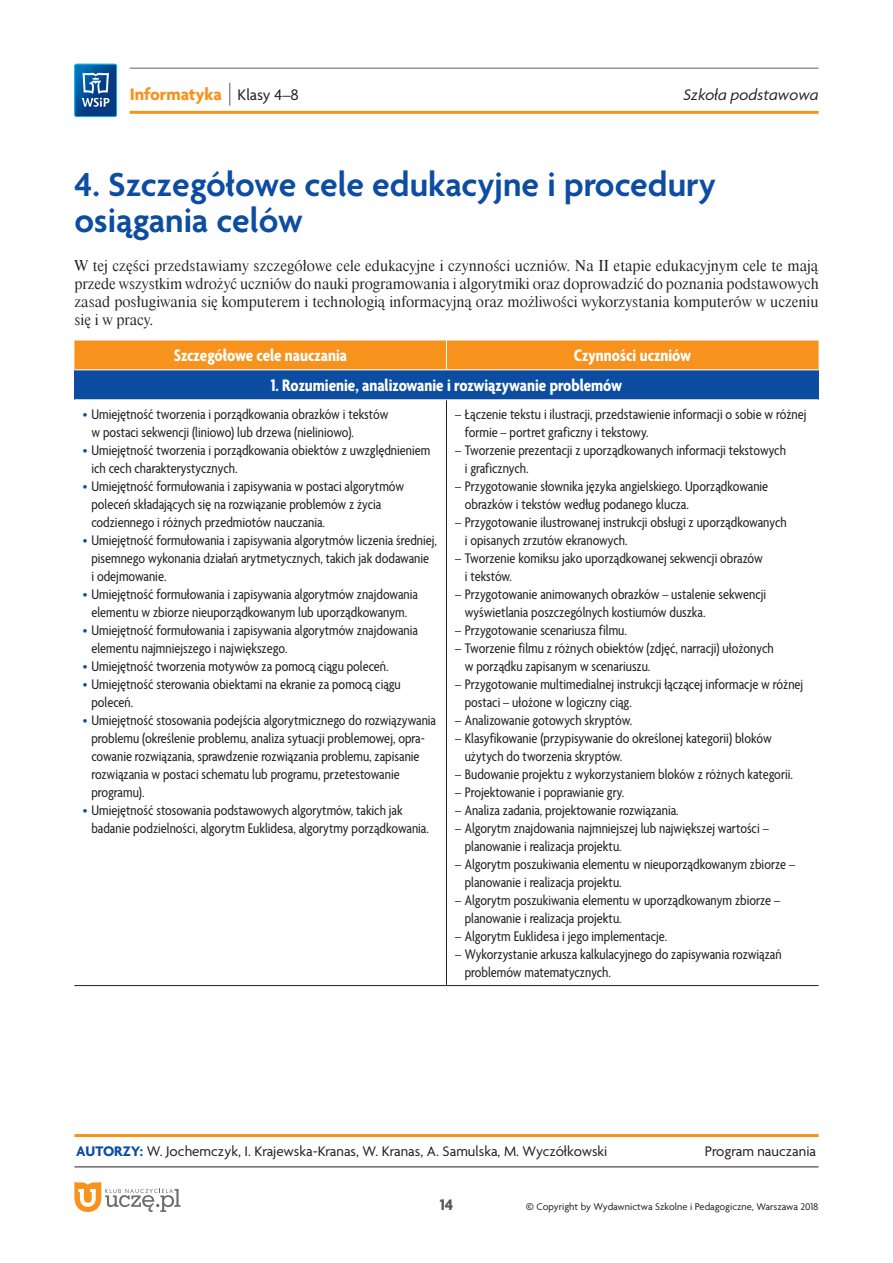
<style>
.page{position:relative;width:893px;height:1263px;background:#fff}
.page>*{position:absolute;margin:0;border:0;box-sizing:border-box;transform-origin:0 0}
.t1{font:600 36px/36px "Agenda Pl";color:#0d4da1}
.t2{font:700 condensed 18px "Agenda Pl";color:#fff}
.t3{font:700 18px "Agenda Pl";color:#f7931d}
.t4{font:italic 16.5px "Agenda Pl";color:#231f20}
.t5{font:700 16.5px "Agenda Pl";color:#57585a}
.t6{font:condensed 15px/18px "Agenda Pl";color:#231f20}
.t7{font:15px/18px "Dutch 801 Hd EU";color:#231f20;text-align:justify}
.t8{font:15px "Agenda Pl";color:#231f20}
.t9{font:10.5px "Agenda Pl";color:#231f20}
.s1{font-weight:100;font-size:24px;color:#231f20}
.s2{font-weight:400;font-size:16.5px;color:#231f20}
.s3{color:#0d4da1}
.s4{font-weight:700;color:#0d4da1}
.s5{font-size:13.5px}
</style>
<div class="page">
<hr style="left:130px;top:67px;width:689px;height:2px;background:#939598">
<hr style="left:130px;top:111px;width:689px;height:3px;background:#f7931d">
<svg style="left:74px;top:64px;width:43px;height:53px;background:#296ca9"></svg>
<hr style="left:74px;top:1134px;width:745px;height:3px;background:#f7931d">
<hr style="left:74px;top:1166px;width:745px;height:1px;background:#231f20">
<svg style="left:74px;top:1182px;width:107px;height:30px"></svg>
<div style="left:74px;top:370px;width:745px;height:30px;background:#0d4da1"></div>
<div style="left:74px;top:341px;width:745px;height:28px;background:#f7931d"></div>
<hr style="left:446px;top:400px;width:1px;height:585px;background:#231f20">
<hr style="left:74px;top:399px;width:372px;height:1px;background:#fff">
<hr style="left:446px;top:399px;width:373px;height:1px;background:#fff">
<hr style="left:74px;top:985px;width:372px;height:1px;background:#231f20">
<hr style="left:446px;top:985px;width:373px;height:1px;background:#231f20">
<p class="t3" style="left:130px;top:83px;width:171px">Informatyka <span class="s1">|</span> <span class="s2">Klasy 4–8</span></p>
<p class="t4" style="left:683px;top:84px;width:137px">Szkoła podstawowa</p>
<h1 class="t1" style="left:74px;top:165px;width:643px">4. Szczegółowe cele edukacyjne i procedury osiągania celów</h1>
<p class="t7" style="left:74px;top:257px;width:746px">W tej części przedstawiamy szczegółowe cele edukacyjne i czynności uczniów. Na II etapie edukacyjnym cele te mają przede wszystkim wdrożyć uczniów do nauki programowania i algorytmiki oraz doprowadzić do poznania podstawowych zasad posługiwania się komputerem i technologią informacyjną oraz możliwości wykorzystania komputerów w uczeniu się i w pracy.</p>
<p class="t2" style="left:174px;top:345px;width:175px">Szczegółowe cele nauczania</p>
<p class="t2" style="left:574px;top:345px;width:119px">Czynności uczniów</p>
<p class="t2" style="left:271px;top:375px;width:353px">1. Rozumienie, analizowanie i rozwiązywanie problemów</p>
<p class="t6" style="left:91px;top:405px;width:298px;text-indent:-9px"><span class="s3">•</span> Umiejętność tworzenia i porządkowania obrazków i tekstów w postaci sekwencji (liniowo) lub drzewa (nieliniowo).</p>
<p class="t6" style="left:91px;top:441px;width:340px;text-indent:-9px"><span class="s3">•</span> Umiejętność tworzenia i porządkowania obiektów z uwzględnieniem ich cech charakterystycznych.</p>
<p class="t6" style="left:91px;top:477px;width:314px;text-indent:-9px"><span class="s3">•</span> Umiejętność formułowania i zapisywania w postaci algorytmów poleceń składających się na rozwiązanie problemów z życia codziennego i różnych przedmiotów nauczania.</p>
<p class="t6" style="left:91px;top:531px;width:347px;text-indent:-9px"><span class="s3">•</span> Umiejętność formułowania i zapisywania algorytmów liczenia średniej, pisemnego wykonania działań arytmetycznych, takich jak dodawanie<br>i odejmowanie.</p>
<p class="t6" style="left:83px;top:585px;width:337px;text-align:center"><span class="s3">•</span> Umiejętność formułowania i zapisywania algorytmów znajdowania elementu w zbiorze nieuporządkowanym lub uporządkowanym.</p>
<p class="t6" style="left:91px;top:621px;width:328px;text-indent:-9px"><span class="s3">•</span> Umiejętność formułowania i zapisywania algorytmów znajdowania elementu najmniejszego i największego.</p>
<p class="t6" style="left:83px;top:657px;width:307px"><span class="s3">•</span> Umiejętność tworzenia motywów za pomocą ciągu poleceń.</p>
<p class="t6" style="left:91px;top:675px;width:311px;text-indent:-9px"><span class="s3">•</span> Umiejętność sterowania obiektami na ekranie za pomocą ciągu poleceń.</p>
<p class="t6" style="left:91px;top:711px;width:346px;text-indent:-9px"><span class="s3">•</span> Umiejętność stosowania podejścia algorytmicznego do rozwiązywania problemu (określenie problemu, analiza sytuacji problemowej, opra&shy;cowanie rozwiązania, sprawdzenie rozwiązania problemu, zapisanie rozwiązania w postaci schematu lub programu, przetestowanie programu).</p>
<p class="t6" style="left:91px;top:801px;width:339px;text-indent:-9px"><span class="s3">•</span> Umiejętność stosowania podstawowych algorytmów, takich jak badanie podzielności, algorytm Euklidesa, algorytmy porządkowania.</p>
<p class="t6" style="left:465px;top:405px;width:343px;text-indent:-10px">– Łączenie tekstu i ilustracji, przedstawienie informacji o sobie w różnej formie – portret graficzny i tekstowy.</p>
<p class="t6" style="left:465px;top:441px;width:323px;text-indent:-10px">– Tworzenie prezentacji z uporządkowanych informacji tekstowych i graficznych.</p>
<p class="t6" style="left:465px;top:477px;width:305px;text-indent:-10px">– Przygotowanie słownika języka angielskiego. Uporządkowanie obrazków i tekstów według podanego klucza.</p>
<p class="t6" style="left:465px;top:513px;width:323px;text-indent:-10px">– Przygotowanie ilustrowanej instrukcji obsługi z uporządkowanych i opisanych zrzutów ekranowych.</p>
<p class="t6" style="left:465px;top:549px;width:300px;text-indent:-10px">– Tworzenie komiksu jako uporządkowanej sekwencji obrazów i tekstów.</p>
<p class="t6" style="left:465px;top:585px;width:303px;text-indent:-10px">– Przygotowanie animowanych obrazków – ustalenie sekwencji wyświetlania poszczególnych kostiumów duszka.</p>
<p class="t6" style="left:455px;top:621px;width:173px">– Przygotowanie scenariusza filmu.</p>
<p class="t6" style="left:465px;top:639px;width:310px;text-indent:-10px">– Tworzenie filmu z różnych obiektów (zdjęć, narracji) ułożonych w porządku zapisanym w scenariuszu.</p>
<p class="t6" style="left:465px;top:675px;width:340px;text-indent:-10px">– Przygotowanie multimedialnej instrukcji łączącej informacje w różnej postaci – ułożone w logiczny ciąg.</p>
<p class="t6" style="left:455px;top:711px;width:179px">– Analizowanie gotowych skryptów.</p>
<p class="t6" style="left:465px;top:729px;width:308px;text-indent:-10px">– Klasyfikowanie (przypisywanie do określonej kategorii) bloków użytych do tworzenia skryptów.</p>
<p class="t6" style="left:455px;top:765px;width:339px">– Budowanie projektu z wykorzystaniem bloków z różnych kategorii.</p>
<p class="t6" style="left:455px;top:783px;width:171px">– Projektowanie i poprawianie gry.</p>
<p class="t6" style="left:455px;top:801px;width:225px">– Analiza zadania, projektowanie rozwiązania.</p>
<p class="t6" style="left:465px;top:819px;width:305px;text-indent:-10px">– Algorytm znajdowania najmniejszej lub największej wartości – planowanie i realizacja projektu.</p>
<p class="t6" style="left:465px;top:855px;width:332px;text-indent:-10px">– Algorytm poszukiwania elementu w nieuporządkowanym zbiorze – planowanie i realizacja projektu.</p>
<p class="t6" style="left:465px;top:891px;width:317px;text-indent:-10px">– Algorytm poszukiwania elementu w uporządkowanym zbiorze – planowanie i realizacja projektu.</p>
<p class="t6" style="left:455px;top:927px;width:214px">– Algorytm Euklidesa i jego implementacje.</p>
<p class="t6" style="left:465px;top:945px;width:318px;text-indent:-10px">– Wykorzystanie arkusza kalkulacyjnego do zapisywania rozwiązań problemów matematycznych.</p>
<p class="t8" style="left:76px;top:1142px;width:533px"><span class="s4">AUTORZY:</span> W. Jochemczyk, I. Krajewska-Kranas, W. Kranas, A. Samulska, M. Wyczółkowski</p>
<p class="t8" style="left:705px;top:1142px;width:113px">Program nauczania</p>
<p class="t5" style="left:440px;top:1194px;width:15px">14</p>
<p class="t9" style="left:526px;top:1200px;width:294px"><span class="s5">©</span> Copyright by Wydawnictwa Szkolne i Pedagogiczne, Warszawa 2018</p>
</div>
